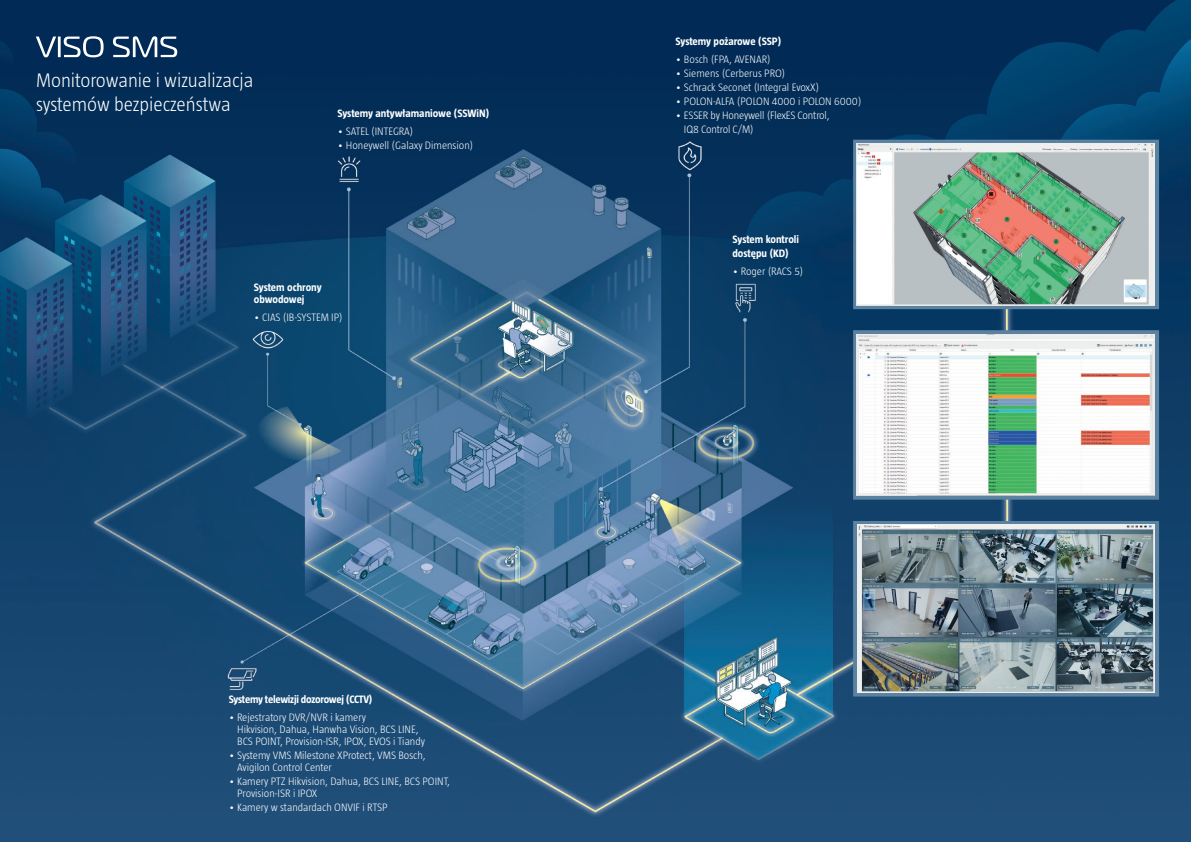
<style>
.page{position:relative;width:1191px;height:842px;background:#fff}
.page>*{position:absolute;margin:0;border:0;box-sizing:border-box;transform-origin:0 0}
.t1{font:300 20px/24px "Taz";color:#fff}
.t2{font:300 11px/12px "Taz";color:#fff}
.t3{font:700 11px/12px "Taz";letter-spacing:-.01em;color:#fff}
</style>
<div class="page">
<img style="left:0;top:0;width:1191px;height:842px">
<div style="left:853px;top:521px;width:306px;height:175px;border:17px solid #5b82a1"></div>
<div style="left:853px;top:330px;width:306px;height:170px;border:17px solid #5b82a1"></div>
<div style="left:853px;top:140px;width:306px;height:169px;border:17px solid #5b82a1"></div>
<img style="left:857px;top:334px;width:297px;height:162px">
<img style="left:857px;top:525px;width:298px;height:167px">
<img style="left:857px;top:144px;width:297px;height:161px">
<svg style="left:36px;top:36px;width:141px;height:21px"></svg>
<h1 class="t1" style="left:36px;top:68px;width:219px">Monitorowanie i wizualizacja systemów bezpieczeństwa</h1>
<p class="t3" style="left:337px;top:107px;width:154px">Systemy antywłamaniowe (SSWiN)</p>
<p class="t2" style="left:337px;top:125px;width:77px">• SATEL (INTEGRA)</p>
<p class="t2" style="left:337px;top:139px;width:137px">• Honeywell (Galaxy Dimension)</p>
<p class="t3" style="left:254px;top:281px;width:69px">System ochrony obwodowej</p>
<p class="t2" style="left:254px;top:311px;width:90px">• CIAS (IB-SYSTEM IP)</p>
<p class="t3" style="left:229px;top:693px;width:145px">Systemy telewizji dozorowej (CCTV)</p>
<p class="t2" style="left:237px;top:711px;width:189px;text-indent:-9px">• Rejestratory DVR/NVR i kamery<br>Hikvision, Dahua, Hanwha Vision, BCS LINE,<br>BCS POINT, Provision-ISR, IPOX, EVOS i Tiandy</p>
<p class="t2" style="left:237px;top:749px;width:190px;text-indent:-9px">• Systemy VMS Milestone XProtect, VMS Bosch,<br>Avigilon Control Center</p>
<p class="t2" style="left:237px;top:775px;width:214px;text-indent:-9px">• Kamery PTZ Hikvision, Dahua, BCS LINE, BCS POINT,<br>Provision-ISR i IPOX</p>
<p class="t2" style="left:229px;top:801px;width:160px">• Kamery w standardach ONVIF i RTSP</p>
<p class="t3" style="left:675px;top:35px;width:107px">Systemy pożarowe (SSP)</p>
<p class="t2" style="left:675px;top:53px;width:97px">• Bosch (FPA, AVENAR)</p>
<p class="t2" style="left:675px;top:67px;width:111px">• Siemens (Cerberus PRO)</p>
<p class="t2" style="left:675px;top:81px;width:145px">• Schrack Seconet (Integral EvoxX)</p>
<p class="t2" style="left:675px;top:95px;width:188px">• POLON-ALFA (POLON 4000 i POLON 6000)</p>
<p class="t2" style="left:684px;top:108px;width:147px;line-height:14px;text-indent:-9px">• ESSER by Honeywell (FlexES Control,<br>IQ8 Control C/M)</p>
<p class="t3" style="left:732px;top:233px;width:68px;line-height:14px">System kontroli dostępu (KD)</p>
<p class="t2" style="left:732px;top:266px;width:72px">• Roger (RACS 5)</p>
</div>
